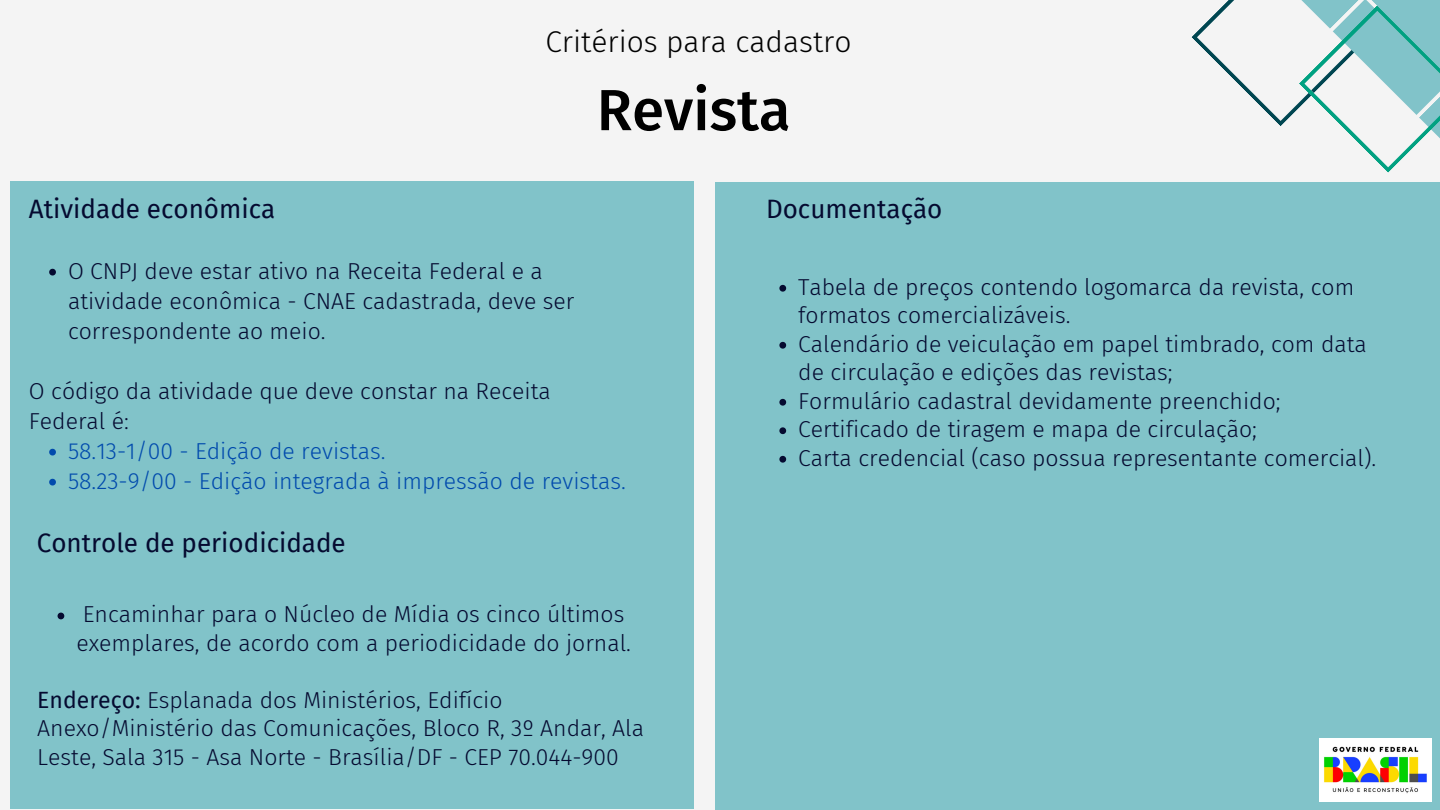
<style>
.page{position:relative;width:1440px;height:810px;background:#f4f4f4}
.page>*{position:absolute;margin:0;border:0;box-sizing:border-box;transform-origin:0 0}
.t1{font:500 58px "Fira Sans";color:#000}
.t2{font:300 30px "Fira Sans";color:#000}
.t3{font:26px "Fira Sans";color:#050a30}
.t4{font:300 23px/28.5px "Fira Sans";color:#050a30}
.t5{font:300 23px/30px "Fira Sans";color:#004aad}
.s1{font-weight:400}
</style>
<div class="page">
<div style="left:715px;top:182px;width:725px;height:628px;background:#81c3c9"></div>
<div style="left:10px;top:182px;width:684px;height:627px;background:#81c3c9"></div>
<svg style="left:49px;top:269px;width:7px;height:7px"></svg>
<svg style="left:49px;top:449px;width:7px;height:7px"></svg>
<svg style="left:49px;top:479px;width:7px;height:7px"></svg>
<img style="left:1320px;top:739px;width:111px;height:63px">
<svg style="left:58px;top:613px;width:6px;height:6px"></svg>
<svg style="left:779px;top:285px;width:7px;height:7px"></svg>
<svg style="left:779px;top:342px;width:7px;height:7px"></svg>
<svg style="left:779px;top:399px;width:7px;height:7px"></svg>
<svg style="left:779px;top:427px;width:7px;height:7px"></svg>
<svg style="left:779px;top:456px;width:7px;height:7px"></svg>
<svg style="left:1191px;top:0;width:249px;height:173px"></svg>
<h2 class="t2" style="left:545px;top:24px;width:308px">Critérios para cadastro</h2>
<p class="t3" style="left:29px;top:193px;width:248px">Atividade econômica</p>
<h1 class="t1" style="left:597px;top:76px;width:195px">Revista</h1>
<p class="t3" style="left:766px;top:193px;width:178px">Documentação</p>
<p class="t4" style="left:68px;top:256px;width:508px;line-height:30px">O CNPJ deve estar ativo na Receita Federal e a atividade econômica - CNAE cadastrada, deve ser correspondente ao meio.</p>
<p class="t4" style="left:29px;top:376px;width:524px;line-height:30px">O código da atividade que deve constar na Receita<br>Federal é:</p>
<p class="t5" style="left:68px;top:436px;width:559px">58.13-1/00 - Edição de revistas.<br>58.23-9/00 - Edição integrada à impressão de revistas.</p>
<p class="t3" style="left:37px;top:527px;width:310px">Controle de periodicidade</p>
<p class="t4" style="left:76px;top:600px;width:556px">Encaminhar para o Núcleo de Mídia os cinco últimos exemplares, de acordo com a periodicidade do jornal.</p>
<p class="t4" style="left:37px;top:686px;width:608px"><span class="s1">Endereço:</span> Esplanada dos Ministérios, Edifício<br>Anexo/Ministério das Comunicações, Bloco R, 3º Andar, Ala<br>Leste, Sala 315 - Asa Norte - Brasília/DF - CEP 70.044-900</p>
<p class="t4" style="left:798px;top:273px;width:580px">Tabela de preços contendo logomarca da revista, com formatos comercializáveis.<br>Calendário de veiculação em papel timbrado, com data de circulação e edições das revistas;<br>Formulário cadastral devidamente preenchido; Certificado de tiragem e mapa de circulação;<br>Carta credencial (caso possua representante comercial).</p>
</div>
